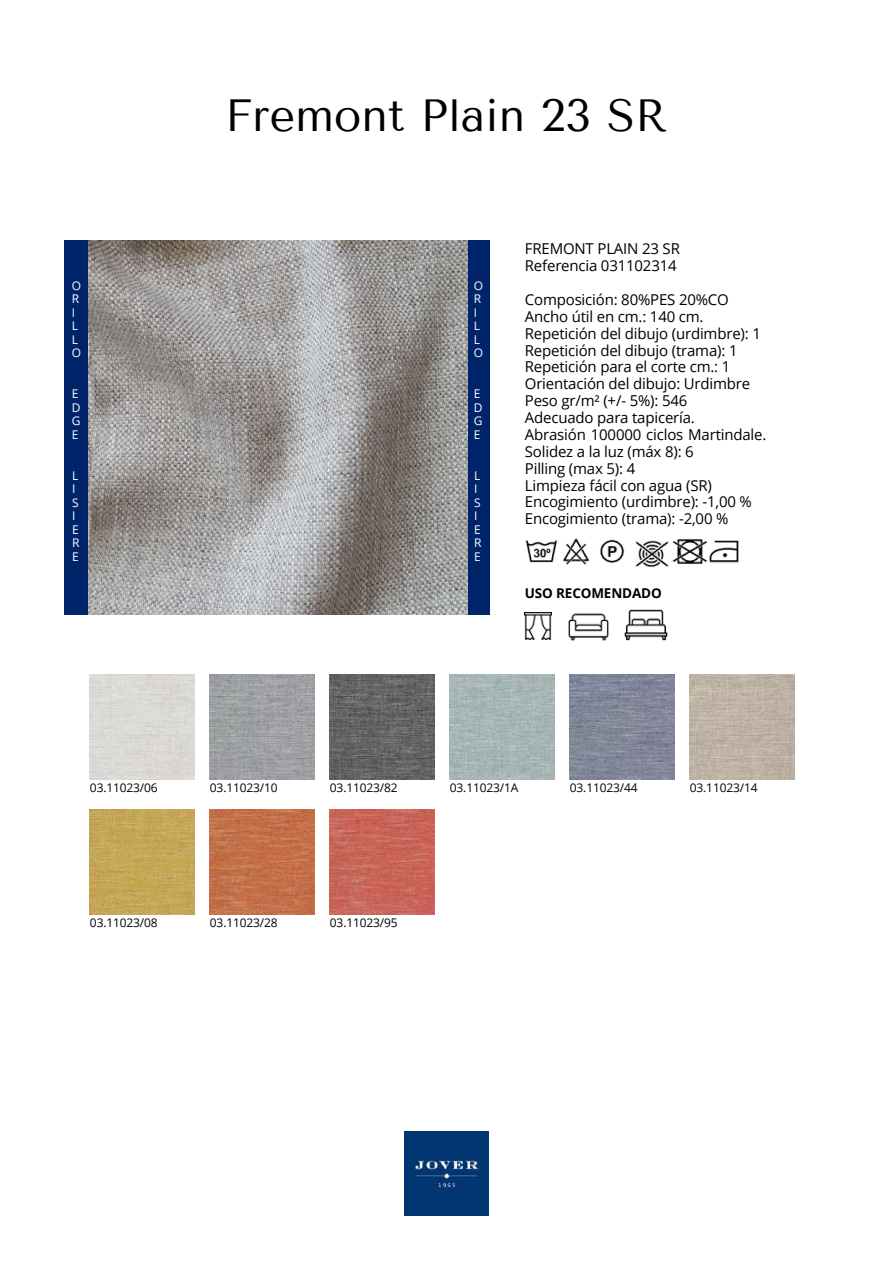
<style>
.page{position:relative;width:893px;height:1264px;background:#fff}
.page>*{position:absolute;margin:0;border:0;box-sizing:border-box;transform-origin:0 0}
.t1{font:45px "Tenor Sans";color:#000}
.t2{font:15px/16.8px "Open Sans";letter-spacing:-.01em;color:#000}
.t3{font:700 13.5px "Open Sans";letter-spacing:-.01em;color:#000}
.t4{font:12px "Open Sans";letter-spacing:-.01em;color:#000}
.t5{font:12px/13.5px "Open Sans";color:#fff}
</style>
<div class="page">
<div style="left:64px;top:240px;width:24px;height:374px;background:#00246a"></div>
<div style="left:466px;top:240px;width:24px;height:374px;background:#00246a"></div>
<img style="left:210px;top:674px;width:104px;height:105px">
<img style="left:330px;top:674px;width:104px;height:105px">
<img style="left:450px;top:674px;width:104px;height:105px">
<img style="left:570px;top:674px;width:104px;height:105px">
<img style="left:689px;top:674px;width:105px;height:105px">
<img style="left:90px;top:809px;width:104px;height:105px">
<img style="left:210px;top:809px;width:104px;height:105px">
<img style="left:330px;top:809px;width:104px;height:105px">
<img style="left:404px;top:1131px;width:84px;height:84px">
<img style="left:525px;top:540px;width:32px;height:23px">
<img style="left:563px;top:538px;width:27px;height:27px">
<img style="left:600px;top:539px;width:25px;height:24px">
<img style="left:635px;top:540px;width:34px;height:27px">
<img style="left:672px;top:539px;width:67px;height:25px">
<img style="left:525px;top:613px;width:27px;height:27px">
<img style="left:568px;top:613px;width:40px;height:28px">
<img style="left:624px;top:609px;width:43px;height:32px">
<img style="left:88px;top:240px;width:379px;height:375px">
<p class="t5" style="left:72px;top:278px;width:11px">O<br>R<br>I<br>L<br>L<br>O</p>
<p class="t5" style="left:72px;top:387px;width:10px">E<br>D<br>G<br>E</p>
<p class="t5" style="left:72px;top:468px;width:9px">L<br>I<br>S<br>I<br>E<br>R<br>E</p>
<h1 class="t1" style="left:225px;top:89px;width:443px">Fremont Plain 23 SR</h1>
<p class="t5" style="left:473px;top:278px;width:11px">O<br>R<br>I<br>L<br>L<br>O</p>
<p class="t5" style="left:473px;top:387px;width:10px">E<br>D<br>G<br>E</p>
<p class="t5" style="left:474px;top:468px;width:9px">L<br>I<br>S<br>I<br>E<br>R<br>E</p>
<p class="t2" style="left:525px;top:240px;width:156px">FREMONT PLAIN 23 SR<br>Referencia 031102314</p>
<p class="t2" style="left:525px;top:291px;width:243px">Composición: 80%PES 20%CO<br>Ancho útil en cm.: 140 cm.<br>Repetición del dibujo (urdimbre): 1<br>Repetición del dibujo (trama): 1<br>Repetición para el corte cm.: 1<br>Orientación del dibujo: Urdimbre<br>Peso gr/m² (+/- 5%): 546<br>Adecuado para tapicería.<br>Abrasión 100000 ciclos Martindale.<br>Solidez a la luz (máx 8): 6<br>Pilling (max 5): 4<br>Limpieza fácil con agua (SR)<br>Encogimiento (urdimbre): -1,00 %<br>Encogimiento (trama): -2,00 %</p>
<p class="t3" style="left:525px;top:583px;width:138px">USO RECOMENDADO</p>
<p class="t4" style="left:90px;top:778px;width:69px">03.11023/06</p>
<p class="t4" style="left:90px;top:913px;width:69px">03.11023/08</p>
<p class="t4" style="left:210px;top:778px;width:69px">03.11023/10</p>
<p class="t4" style="left:210px;top:913px;width:69px">03.11023/28</p>
<p class="t4" style="left:330px;top:778px;width:69px">03.11023/82</p>
<p class="t4" style="left:330px;top:913px;width:69px">03.11023/95</p>
<p class="t4" style="left:450px;top:778px;width:70px">03.11023/1A</p>
<p class="t4" style="left:570px;top:778px;width:69px">03.11023/44</p>
<p class="t4" style="left:689px;top:778px;width:69px">03.11023/14</p>
</div>
